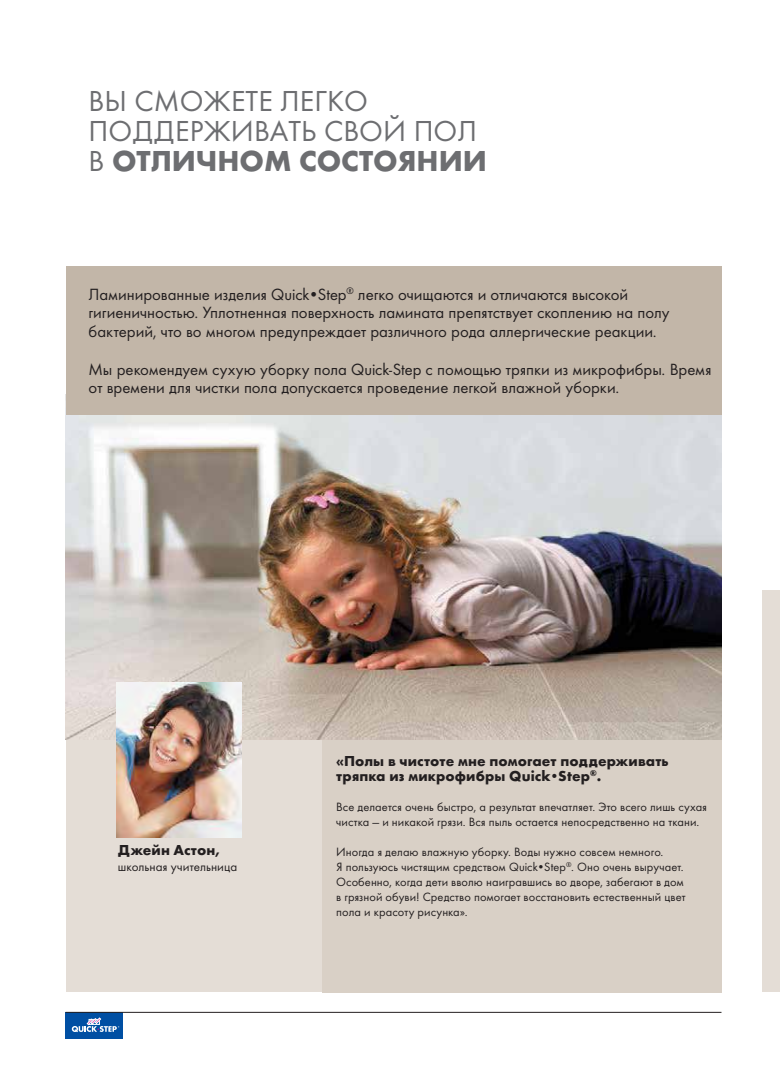
<style>
.page{position:relative;width:780px;height:1088px;background:#fff}
.page>*{position:absolute;margin:0;border:0;box-sizing:border-box;transform-origin:0 0}
.t1{font:30px/30px "Futura Boo";color:#6d6e71}
.t2{font:700 30px "Futura";color:#6d6e71}
.t3{font:16.88px/18.8px "Futura Boo";color:#231f20}
.t4{font:700 15px/15.6px "Futura";letter-spacing:.005em;color:#231f20}
.t5{font:13.12px "Futura Boo";color:#231f20}
.t6{font:12.5px/15px "Futura Boo";letter-spacing:.005em;color:#231f20}
.s1{font-family:"Futura Boo";font-weight:400}
</style>
<div class="page">
<div style="left:762px;top:591px;width:17px;height:401px;background:#e4ddd6"></div>
<div style="left:66px;top:625px;width:655px;height:367px;background:#e4ddd6"></div>
<div style="left:322px;top:739px;width:399px;height:253px;background:#d9d0c6"></div>
<img style="left:66px;top:415px;width:655px;height:325px">
<div style="left:66px;top:266px;width:655px;height:149px;background:#c2b6a8"></div>
<div style="left:66px;top:1012px;width:57px;height:26px;background:#004fa3"></div>
<svg style="left:72px;top:1018px;width:47px;height:14px"></svg>
<hr style="left:66px;top:1012px;width:655px;height:1px;background:#231f20">
<img style="left:117px;top:682px;width:124px;height:155px">
<h1 class="t1" style="left:89px;top:88px;width:390px">ВЫ СМОЖЕТЕ ЛЕГКО<br>ПОДДЕРЖИВАТЬ СВОЙ ПОЛ</h1>
<h1 class="t2" style="left:89px;top:149px;width:400px"><span class="s1">В</span> ОТЛИЧНОМ СОСТОЯНИИ</h1>
<p class="t3" style="left:89px;top:286px;width:582px">Ламинированные изделия Quick•Step<sup>®</sup> легко очищаются и отличаются высокой гигиеничностью. Уплотненная поверхность ламината препятствует скоплению на полу бактерий, что во многом предупреждает различного рода аллергические реакции.</p>
<h2 class="t3" style="left:89px;top:361px;width:624px">Мы рекомендуем сухую уборку пола Quick-Step с помощью тряпки из микрофибры. Время от времени для чистки пола допускается проведение легкой влажной уборки.</h2>
<p class="t4" style="left:118px;top:844px;width:103px">Джейн Астон,</p>
<p class="t5" style="left:118px;top:861px;width:121px">школьная учительница</p>
<p class="t4" style="left:336px;top:754px;width:334px">«Полы в чистоте мне помогает поддерживать тряпка из микрофибры Quick•Step<sup>®</sup>.</p>
<p class="t6" style="left:336px;top:801px;width:372px">Все делается очень быстро, а результат впечатляет. Это всего лишь сухая чистка — и никакой грязи. Вся пыль остается непосредственно на ткани.</p>
<p class="t6" style="left:336px;top:846px;width:351px">Иногда я делаю влажную уборку. Воды нужно совсем немного.<br>Я пользуюсь чистящим средством Quick•Step<sup>®</sup>. Оно очень выручает.<br>Особенно, когда дети вволю наигравшись во дворе, забегают в дом в грязной обуви! Средство помогает восстановить естественный цвет пола и красоту рисунка».</p>
</div>
